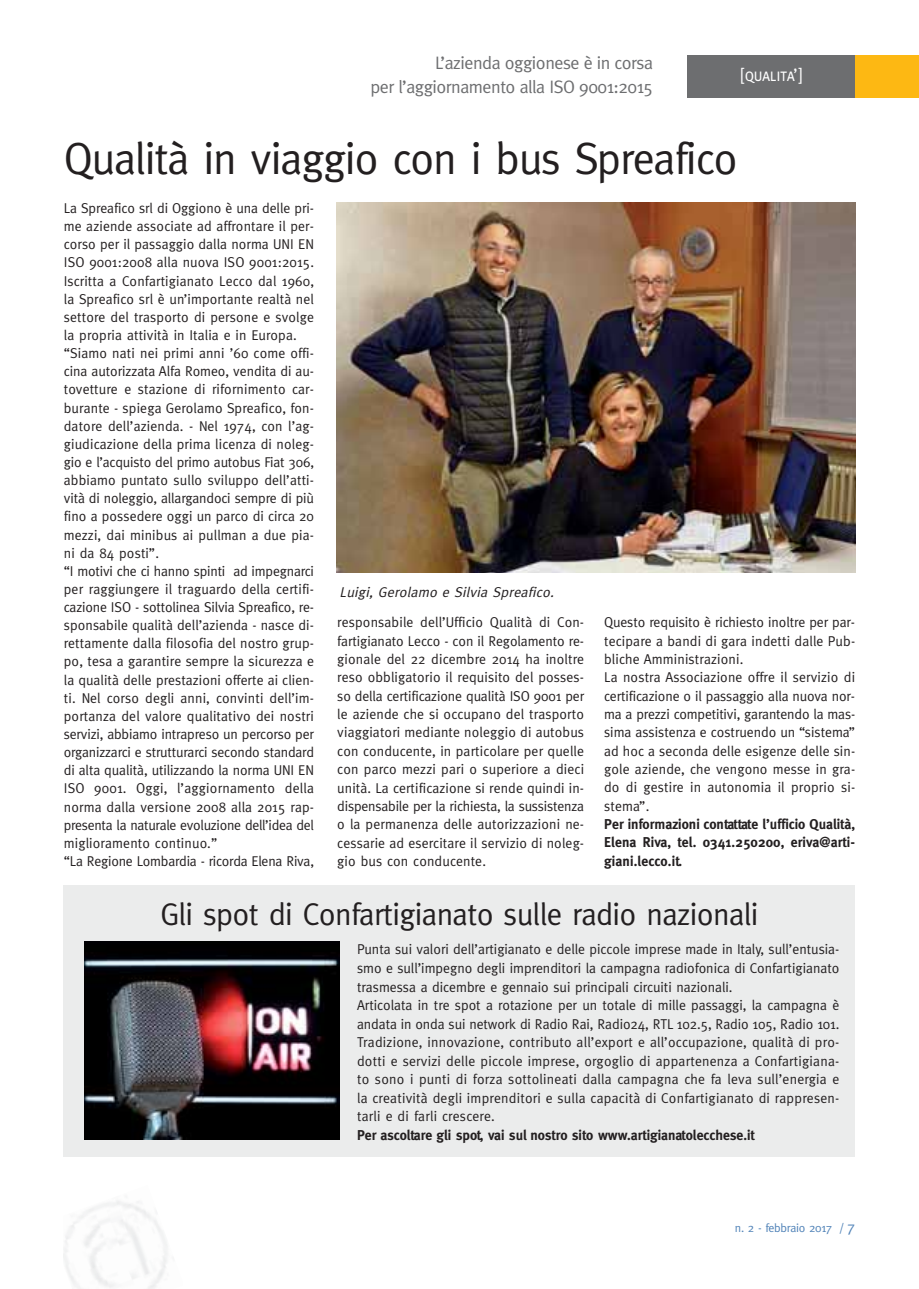
<style>
.page{position:relative;width:919px;height:1289px;background:#fff}
.page>*{position:absolute;margin:0;border:0;box-sizing:border-box;transform-origin:0 0}
.t1{font:45px "Meta";letter-spacing:-.025em;color:#231f20}
.t2{font:31.5px "Meta";letter-spacing:-.02em;color:#231f20}
.t3{font:18px/24px "Meta";letter-spacing:-.025em;color:#6d6e70;text-align:right}
.t4{font:18px "Meta Caps";letter-spacing:-.025em;color:#fff}
.t5{font:14.25px/18.1px "Meta";letter-spacing:.01em;color:#231f20}
.t6{font:700 14.25px/18.3px "Meta";color:#231f20;text-align:justify}
.t7{font:italic 14.25px "Meta";color:#231f20}
.t8{font:12px "Meta";letter-spacing:-.025em;color:#5183b8}
.s1{font-size:15px}
</style>
<div class="page">
<div style="left:687px;top:55px;width:168px;height:43px;background:#6d6e70"></div>
<div style="left:855px;top:55px;width:63px;height:43px;background:#fdb813"></div>
<img style="left:336px;top:202px;width:519px;height:370px">
<div style="left:64px;top:885px;width:791px;height:272px;background:#ebecec"></div>
<img style="left:84px;top:941px;width:256px;height:198px">
<p class="t3" style="left:370px;top:52px;width:284px">L’azienda oggionese è in corsa<br>per l’aggiornamento alla ISO 9001:2015</p>
<p class="t4" style="left:740px;top:64px;width:63px">[qualita’]</p>
<h1 class="t1" style="left:64px;top:141px;width:675px">Qualità in viaggio con i bus Spreafico</h1>
<p class="t5" style="left:64px;top:200px;width:252px">La Spreafico srl di Oggiono è una delle pri&shy;me aziende associate ad affrontare il per&shy;corso per il passaggio dalla norma UNI EN ISO 9001:2008 alla nuova ISO 9001:2015.<br>Iscritta a Confartigianato Lecco dal 1960, la Spreafico srl è un’importante realtà nel settore del trasporto di persone e svolge la propria attività in Italia e in Europa. “Siamo nati nei primi anni ’60 come offi&shy;cina autorizzata Alfa Romeo, vendita di au&shy;tovetture e stazione di rifornimento car&shy;burante - spiega Gerolamo Spreafico, fon&shy;datore dell’azienda. - Nel 1974, con l’ag&shy;giudicazione della prima licenza di noleg&shy;gio e l’acquisto del primo autobus Fiat 306, abbiamo puntato sullo sviluppo dell’atti&shy;vità di noleggio, allargandoci sempre di più fino a possedere oggi un parco di circa 20 mezzi, dai minibus ai pullman a due pia&shy;ni da 84 posti”.<br>“I motivi che ci hanno spinti ad impegnarci per raggiungere il traguardo della certifi&shy;cazione ISO - sottolinea Silvia Spreafico, re&shy;sponsabile qualità dell’azienda - nasce di&shy;rettamente dalla filosofia del nostro grup&shy;po, tesa a garantire sempre la sicurezza e la qualità delle prestazioni offerte ai clien&shy;ti. Nel corso degli anni, convinti dell’im&shy;portanza del valore qualitativo dei nostri servizi, abbiamo intrapreso un percorso per organizzarci e strutturarci secondo standard di alta qualità, utilizzando la norma UNI EN ISO 9001. Oggi, l’aggiornamento della norma dalla versione 2008 alla 2015 rap&shy;presenta la naturale evoluzione dell’idea del miglioramento continuo.”<br>“La Regione Lombardia - ricorda Elena Riva,</p>
<p class="t7" style="left:339px;top:587px;width:218px">Luigi, Gerolamo e Silvia Spreafico.</p>
<p class="t5" style="left:337px;top:614px;width:248px;text-align:justify">responsabile dell’Ufficio Qualità di Con&shy;fartigianato Lecco - con il Regolamento re&shy;gionale del 22 dicembre 2014 ha inoltre reso obbligatorio il requisito del posses&shy;so della certificazione qualità ISO 9001 per le aziende che si occupano del trasporto viaggiatori mediante noleggio di autobus con conducente, in particolare per quelle con parco mezzi pari o superiore a dieci unità. La certificazione si rende quindi in&shy;dispensabile per la richiesta, la sussistenza o la permanenza delle autorizzazioni ne&shy;cessarie ad esercitare il servizio di noleg&shy;gio bus con conducente.</p>
<p class="t5" style="left:604px;top:614px;width:252px">Questo requisito è richiesto inoltre per par&shy;tecipare a bandi di gara indetti dalle Pub&shy;bliche Amministrazioni.<br>La nostra Associazione offre il servizio di certificazione o il passaggio alla nuova nor&shy;ma a prezzi competitivi, garantendo la mas&shy;sima assistenza e costruendo un “sistema” ad hoc a seconda delle esigenze delle sin&shy;gole aziende, che vengono messe in gra&shy;do di gestire in autonomia il proprio si&shy;stema”.</p>
<p class="t6" style="left:604px;top:816px;width:252px">Per informazioni contattate l’ufficio Qualità, Elena Riva, tel. 0341.250200, eriva@arti&shy;giani.lecco.it.</p>
<h2 class="t2" style="left:160px;top:902px;width:599px">Gli spot di Confartigianato sulle radio nazionali</h2>
<p class="t5" style="left:357px;top:941px;width:484px;line-height:18.6px">Punta sui valori dell’artigianato e delle piccole imprese made in Italy, sull’entusia&shy;smo e sull’impegno degli imprenditori la campagna radiofonica di Confartigianato trasmessa a dicembre e gennaio sui principali circuiti nazionali.<br>Articolata in tre spot a rotazione per un totale di mille passaggi, la campagna è andata in onda sui network di Radio Rai, Radio24, RTL 102.5, Radio 105, Radio 101.<br>Tradizione, innovazione, contributo all’export e all’occupazione, qualità di pro&shy;dotti e servizi delle piccole imprese, orgoglio di appartenenza a Confartigiana&shy;to sono i punti di forza sottolineati dalla campagna che fa leva sull’energia e la creatività degli imprenditori e sulla capacità di Confartigianato di rappresen&shy;tarli e di farli crescere.</p>
<p class="t6" style="left:357px;top:1126px;width:399px">Per ascoltare gli spot, vai sul nostro sito www.artigianatolecchese.it</p>
<p class="t8" style="left:734px;top:1222px;width:122px">n. 2 - febbraio 2017 / <span class="s1">7</span></p>
</div>
